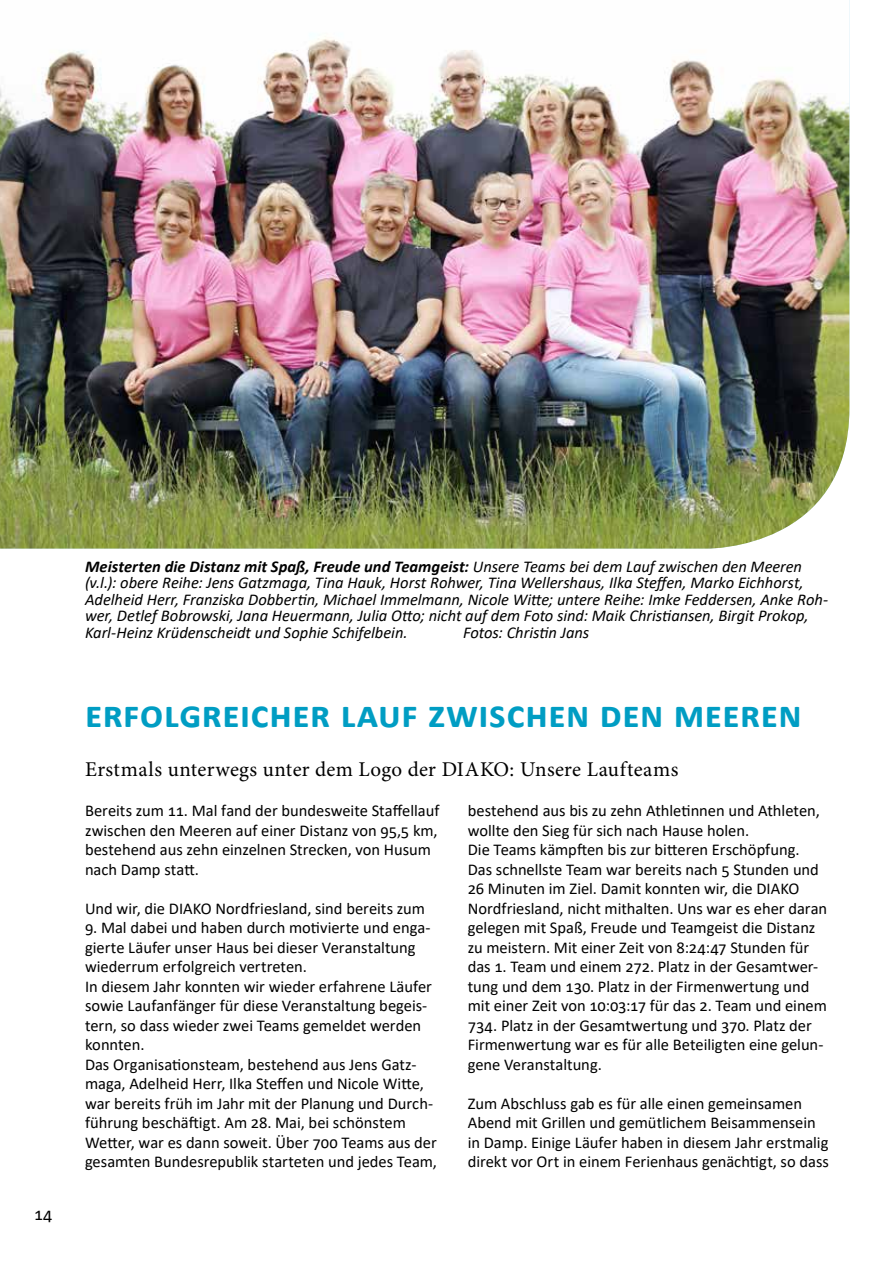
<style>
.page{position:relative;width:893px;height:1263px;background:#fff}
.page>*{position:absolute;margin:0;border:0;box-sizing:border-box;transform-origin:0 0}
.t1{font:700 39px "Calibri";letter-spacing:.01em;color:#009dc3}
.t2{font:21px "Minion Pro";letter-spacing:.015em;color:#000}
.t3{font:18px "Calibri";color:#000}
.t4{font:16.5px/19.5px "Calibri";letter-spacing:-.005em;color:#000}
.t5{font:italic 16.5px/16.5px "Calibri";letter-spacing:-.005em;color:#000}
.s1{font-weight:700}
</style>
<div class="page">
<img style="left:0;top:34px;width:849px;height:515px">
<p class="t3" style="left:34px;top:1202px;width:20px">14</p>
<p class="t5" style="left:85px;top:557px;width:745px"><span class="s1">Meisterten die Distanz mit Spaß, Freude und Teamgeist:</span> Unsere Teams bei dem Lauf zwischen den Meeren (v.l.): obere Reihe: Jens Gatzmaga, Tina Hauk, Horst Rohwer, Tina Wellershaus, Ilka Steffen, Marko Eichhorst, Adelheid Herr, Franziska Dobbertin, Michael Immelmann, Nicole Witte; untere Reihe: Imke Feddersen, Anke Roh&shy;wer, Detlef Bobrowski, Jana Heuermann, Julia Otto; nicht auf dem Foto sind: Maik Christiansen, Birgit Prokop, Karl-Heinz Krüdenscheidt und Sophie Schifelbein.</p>
<p class="t5" style="left:463px;top:623px;width:128px">Fotos: Christin Jans</p>
<h1 class="t1" style="left:85px;top:686px;width:718px">erfolgreicher lauf zwischen den meeren</h1>
<p class="t2" style="left:85px;top:756px;width:595px">Erstmals unterwegs unter dem Logo der DIAKO: Unsere Laufteams</p>
<p class="t4" style="left:85px;top:801px;width:356px">Bereits zum 11. Mal fand der bundesweite Staffellauf zwischen den Meeren auf einer Distanz von 95,5 km, bestehend aus zehn einzelnen Strecken, von Husum nach Damp statt.</p>
<p class="t4" style="left:85px;top:899px;width:341px">Und wir, die DIAKO Nordfriesland, sind bereits zum</p>
<p class="t4" style="left:85px;top:918px;width:353px">9. Mal dabei und haben durch motivierte und enga&shy;gierte Läufer unser Haus bei dieser Veranstaltung wiederrum erfolgreich vertreten.<br>In diesem Jahr konnten wir wieder erfahrene Läufer sowie Laufanfänger für diese Veranstaltung begeis&shy;tern, so dass wieder zwei Teams gemeldet werden konnten.<br>Das Organisationsteam, bestehend aus Jens Gatz&shy;maga, Adelheid Herr, Ilka Steffen und Nicole Witte, war bereits früh im Jahr mit der Planung und Durch&shy;führung beschäftigt. Am 28. Mai, bei schönstem Wetter, war es dann soweit. Über 700 Teams aus der gesamten Bundesrepublik starteten und jedes Team,</p>
<p class="t4" style="left:468px;top:802px;width:361px">bestehend aus bis zu zehn Athletinnen und Athleten, wollte den Sieg für sich nach Hause holen.<br>Die Teams kämpften bis zur bitteren Erschöpfung.<br>Das schnellste Team war bereits nach 5 Stunden und 26 Minuten im Ziel. Damit konnten wir, die DIAKO Nordfriesland, nicht mithalten. Uns war es eher daran gelegen mit Spaß, Freude und Teamgeist die Distanz zu meistern. Mit einer Zeit von 8:24:47 Stunden für das 1. Team und einem 272. Platz in der Gesamtwer&shy;tung und dem 130. Platz in der Firmenwertung und mit einer Zeit von 10:03:17 für das 2. Team und einem 734. Platz in der Gesamtwertung und 370. Platz der Firmenwertung war es für alle Beteiligten eine gelun&shy;gene Veranstaltung.</p>
<p class="t4" style="left:468px;top:1094px;width:363px">Zum Abschluss gab es für alle einen gemeinsamen Abend mit Grillen und gemütlichem Beisammensein in Damp. Einige Läufer haben in diesem Jahr erstmalig direkt vor Ort in einem Ferienhaus genächtigt, so dass</p>
</div>
